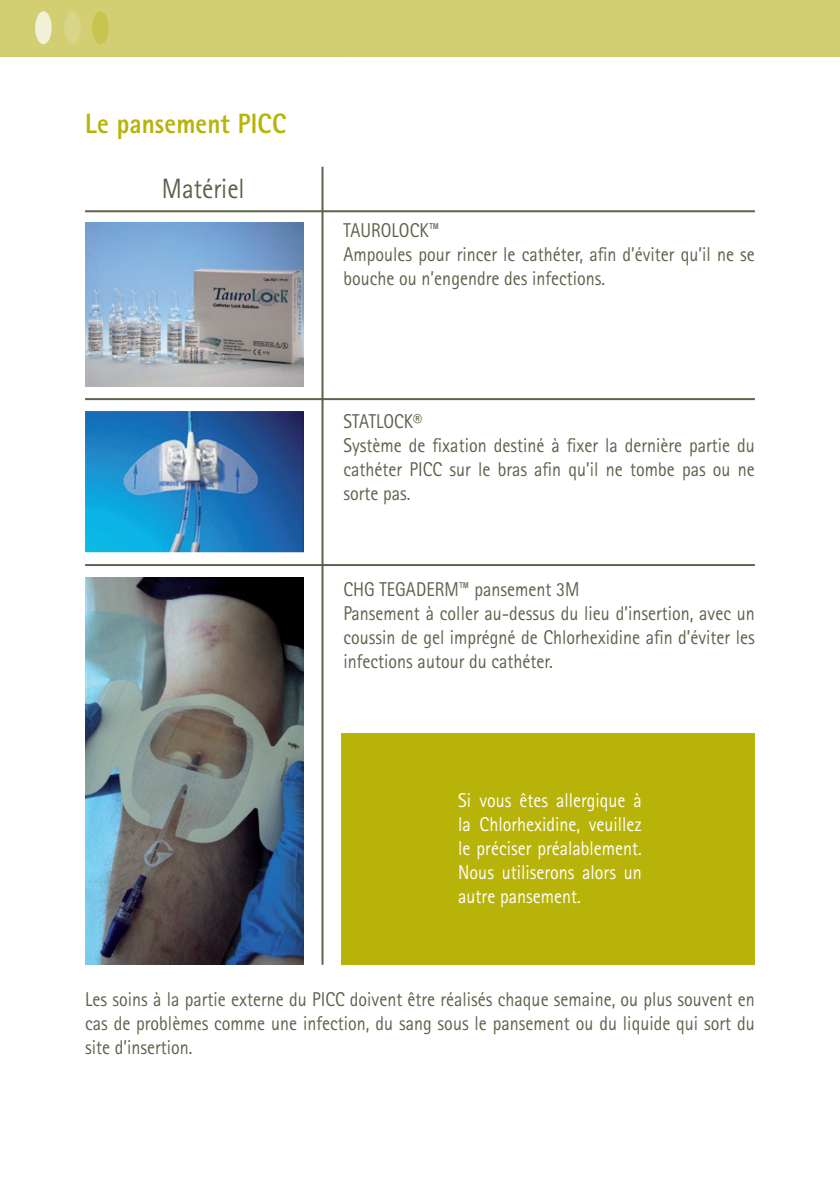
<style>
.page{position:relative;width:840px;height:1191px;background:#fff}
.page>*{position:absolute;margin:0;border:0;box-sizing:border-box;transform-origin:0 0}
.tabel_titel{font:800 28px "Rotis Sans Serif Std";letter-spacing:.005em;color:#b8b309;scale:.9 1}
.tabel_titel-2{font:28px "Rotis Sans Serif Std";color:#60614b;scale:.9 1}
.tabel_titel-3{font:20px/24px "Rotis Sans Serif Std";color:#60614b;text-align:justify;scale:.9 1}
.tabel_titel-4{font:20px/24px "Rotis Sans Serif Std";color:#fff;text-align:justify;scale:.9 1}
</style>
<div class="page">
<div style="left:0;top:0;width:839px;height:57px;background:#d4ce73"></div>
<div style="left:92px;top:11px;width:16px;height:33px;background:#c9c352;border-radius:50%"></div>
<div style="left:64px;top:11px;width:17px;height:33px;background:#d9d588;border-radius:50%"></div>
<div style="left:35px;top:11px;width:17px;height:33px;background:#f1f1d7;border-radius:50%"></div>
<div style="left:341px;top:733px;width:413px;height:231px;background:#b8b309"></div>
<img style="left:85px;top:223px;width:218px;height:163px">
<img style="left:85px;top:577px;width:218px;height:387px">
<img style="left:85px;top:412px;width:218px;height:140px">
<hr style="left:85px;top:210px;width:669px;height:2px;background:#60614b">
<hr style="left:85px;top:398px;width:669px;height:2px;background:#60614b">
<hr style="left:85px;top:564px;width:669px;height:2px;background:#60614b">
<hr style="left:321px;top:167px;width:2px;height:797px;background:#60614b">
<p class="tabel_titel" style="left:85px;top:105px;width:225px">Le pansement PICC</p>
<p class="tabel_titel-2" style="left:162px;top:172px;width:93px">Matériel</p>
<p class="tabel_titel-3" style="left:343px;top:218px;width:108px">TAUROLOCK™</p>
<p class="tabel_titel-3" style="left:343px;top:242px;width:458px">Ampoules pour rincer le cathéter, afin d’éviter qu’il ne se bouche ou n’engendre des infections.</p>
<p class="tabel_titel-3" style="left:343px;top:409px;width:89px">STATLOCK®</p>
<p class="tabel_titel-3" style="left:343px;top:433px;width:458px">Système de fixation destiné à fixer la dernière partie du cathéter PICC sur le bras afin qu’il ne tombe pas ou ne sorte pas.</p>
<p class="tabel_titel-3" style="left:343px;top:577px;width:263px">CHG TEGADERM™ pansement 3M</p>
<p class="tabel_titel-3" style="left:343px;top:601px;width:458px">Pansement à coller au-dessus du lieu d’insertion, avec un coussin de gel imprégné de Chlorhexidine afin d’éviter les infections autour du cathéter.</p>
<p class="tabel_titel-4" style="left:458px;top:788px;width:205px">Si vous êtes allergique à la Chlorhexidine, veuillez le préciser préalablement.<br>Nous utiliserons alors un autre pansement.</p>
<p class="tabel_titel-3" style="left:85px;top:987px;width:745px">Les soins à la partie externe du PICC doivent être réalisés chaque semaine, ou plus souvent en cas de problèmes comme une infection, du sang sous le pansement ou du liquide qui sort du site d’insertion.</p>
</div>
